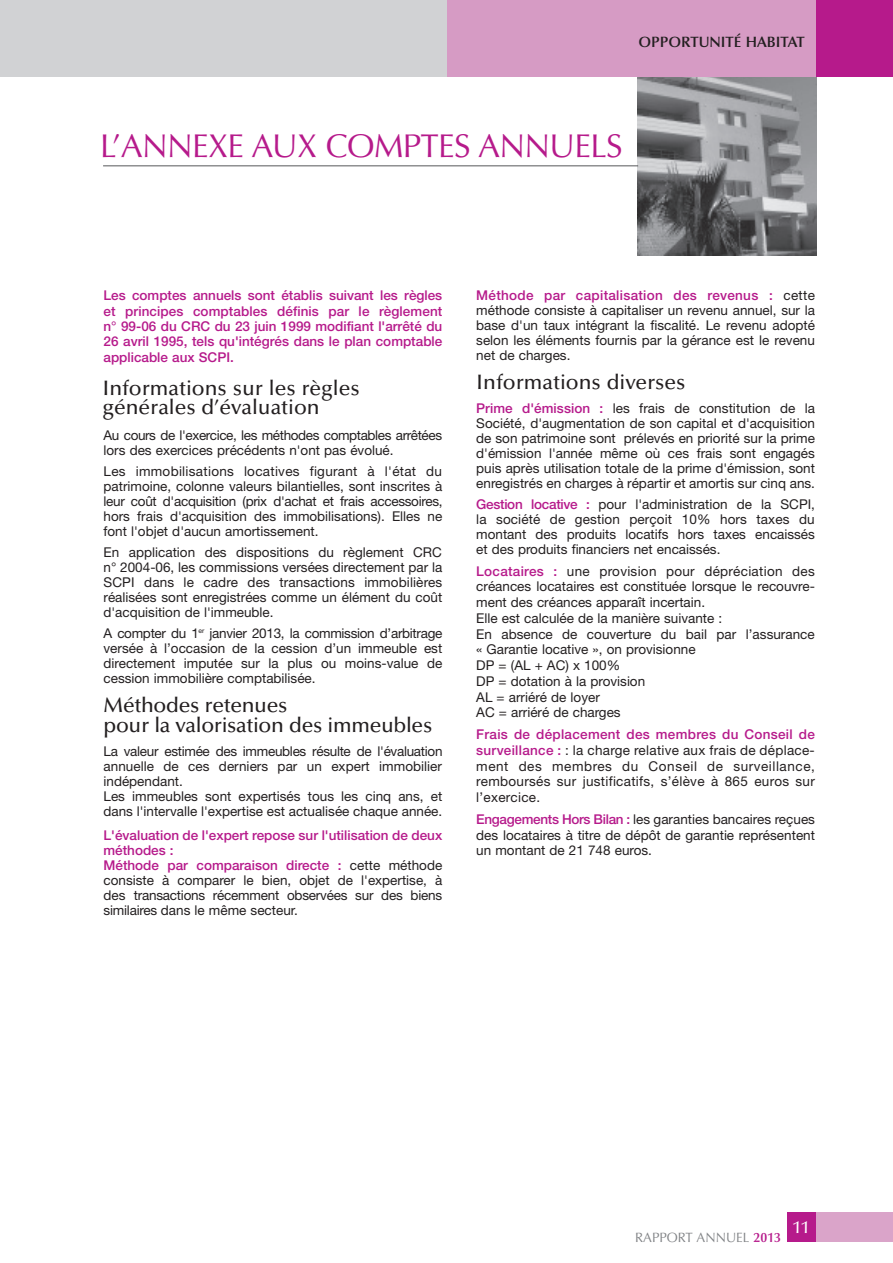
<style>
.page{position:relative;width:893px;height:1263px;background:#fff}
.page>*{position:absolute;margin:0;border:0;box-sizing:border-box;transform-origin:0 0}
.t1{font:33px "Optima";letter-spacing:-.02em;color:#b61a8b}
.t2{font:500 21px/19.5px "Optima";color:#231f20}
.t3{font:500 17.25px "Optima";color:#fff}
.t4{font:600 15px "Optima";color:#231f20}
.t5{font:13.5px/15px "Helvetica Neue";color:#231f20;text-align:justify}
.t6{font:500 13.5px/15.3px "Helvetica Neue";color:#b61a8b;text-align:justify}
.t7{font:13.5px/15px "Helvetica Neue";letter-spacing:-.03em;color:#231f20}
.t8{font:13.5px "Optima";color:#808285}
.s1{font-weight:500;color:#b61a8b}
.s2{font-weight:600;color:#b61a8b}
</style>
<div class="page">
<div style="left:787px;top:1212px;width:29px;height:30px;background:#b61a8b"></div>
<div style="left:816px;top:1212px;width:77px;height:30px;background:#daa4c9"></div>
<img style="left:638px;top:77px;width:178px;height:178px">
<hr style="left:103px;top:165px;width:535px;height:1px;background:#57585a">
<div style="left:446px;top:0;width:370px;height:77px;background:#d69bc4"></div>
<div style="left:0;top:0;width:446px;height:77px;background:#d1d2d4"></div>
<div style="left:816px;top:0;width:77px;height:77px;background:#b61a8b"></div>
<p class="t4" style="left:638px;top:36px;width:168px">OPPORTUNITÉ HABITAT</p>
<h1 class="t1" style="left:100px;top:132px;width:524px">L’ANNEXE AUX COMPTES ANNUELS</h1>
<p class="t6" style="left:104px;top:289px;width:340px">Les comptes annuels sont établis suivant les règles et principes comptables définis par le règlement n° 99-06 du CRC du 23 juin 1999 modifiant l'arrêté du 26 avril 1995, tels qu'intégrés dans le plan comptable applicable aux SCPI.</p>
<h2 class="t2" style="left:102px;top:380px;width:259px">Informations sur les règles générales d’évaluation</h2>
<p class="t7" style="left:104px;top:428px;width:340px">Au cours de l'exercice, les méthodes comptables arrêtées lors des exercices précédents n'ont pas évolué.</p>
<p class="t5" style="left:104px;top:464px;width:340px">Les immobilisations locatives figurant à l'état du patrimoine, colonne valeurs bilantielles, sont inscrites à leur coût d'acquisition (prix d'achat et frais accessoires, hors frais d'acquisition des immobilisations). Elles ne font l'objet d'aucun amortissement.</p>
<p class="t5" style="left:104px;top:545px;width:340px">En application des dispositions du règlement CRC n° 2004-06, les commissions versées directement par la SCPI dans le cadre des transactions immobilières réalisées sont enregistrées comme un élément du coût d'acquisition de l'immeuble.</p>
<p class="t5" style="left:104px;top:626px;width:340px">A compter du 1<sup>er</sup> janvier 2013, la commission d’arbitrage versée à l’occasion de la cession d’un immeuble est directement imputée sur la plus ou moins-value de cession immobilière comptabilisée.</p>
<h2 class="t2" style="left:104px;top:697px;width:330px">Méthodes retenues<br>pour la valorisation des immeubles</h2>
<p class="t5" style="left:104px;top:745px;width:340px;text-align:left">La valeur estimée des immeubles résulte de l'évaluation annuelle de ces derniers par un expert immobilier indépendant.<br>Les immeubles sont expertisés tous les cinq ans, et dans l'intervalle l'expertise est actualisée chaque année.</p>
<p class="t5" style="left:104px;top:829px;width:340px;text-align:left"><span class="s1">L'évaluation de l'expert repose sur l'utilisation de deux méthodes :<br>Méthode par comparaison directe :</span> cette méthode consiste à comparer le bien, objet de l'expertise, à des transactions récemment observées sur des biens similaires dans le même secteur.</p>
<p class="t5" style="left:476px;top:289px;width:340px"><span class="s1">Méthode par capitalisation des revenus :</span> cette méthode consiste à capitaliser un revenu annuel, sur la base d'un taux intégrant la fiscalité. Le revenu adopté selon les éléments fournis par la gérance est le revenu net de charges.</p>
<p class="t5" style="left:476px;top:402px;width:340px"><span class="s1">Prime d'émission :</span> les frais de constitution de la Société, d'augmentation de son capital et d'acquisition de son patrimoine sont prélevés en priorité sur la prime d'émission l'année même où ces frais sont engagés puis après utilisation totale de la prime d'émission, sont enregistrés en charges à répartir et amortis sur cinq ans.</p>
<p class="t5" style="left:476px;top:498px;width:340px"><span class="s1">Gestion locative :</span> pour l'administration de la SCPI, la société de gestion perçoit 10% hors taxes du montant des produits locatifs hors taxes encaissés et des produits financiers net encaissés.</p>
<p class="t5" style="left:476px;top:564px;width:340px;line-height:15.8px;text-align:left"><span class="s1">Locataires :</span> une provision pour dépréciation des créances locataires est constituée lorsque le recouvre&shy;ment des créances apparaît incertain.<br>Elle est calculée de la manière suivante :<br>En absence de couverture du bail par l’assurance « Garantie locative », on provisionne<br>DP = (AL + AC) x 100%<br>DP = dotation à la provision<br>AL = arriéré de loyer<br>AC = arriéré de charges</p>
<p class="t5" style="left:476px;top:728px;width:340px;line-height:15.8px"><span class="s1">Frais de déplacement des membres du Conseil de surveillance :</span> : la charge relative aux frais de déplace&shy;ment des membres du Conseil de surveillance, remboursés sur justificatifs, s’élève à 865 euros sur l’exercice.</p>
<p class="t5" style="left:476px;top:812px;width:340px;line-height:15.8px"><span class="s1">Engagements Hors Bilan :</span> les garanties bancaires reçues des locataires à titre de dépôt de garantie représentent un montant de 21 748 euros.</p>
<h2 class="t2" style="left:476px;top:375px;width:211px">Informations diverses</h2>
<p class="t8" style="left:635px;top:1232px;width:147px">RAPPORT ANNUEL <span class="s2">2013</span></p>
<p class="t3" style="left:793px;top:1220px;width:18px">11</p>
</div>
